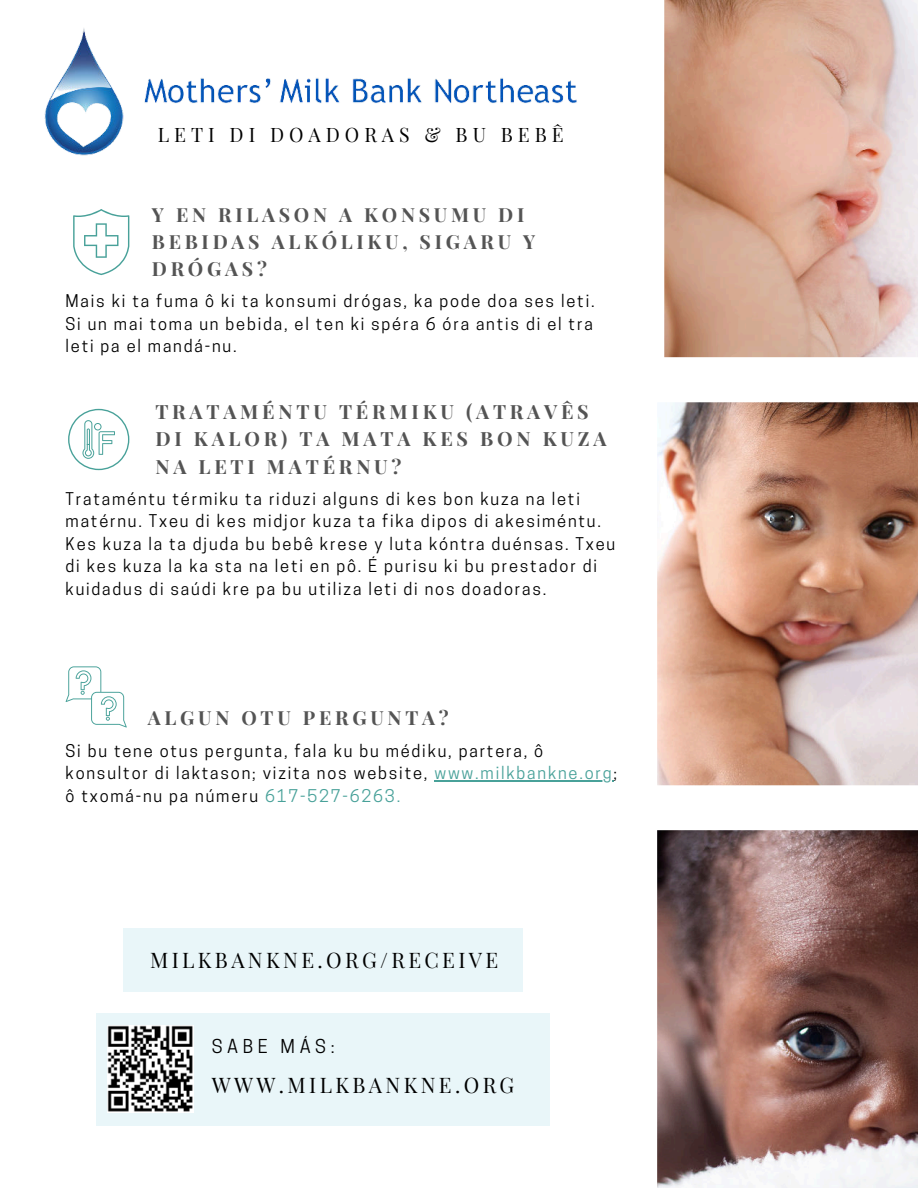
<style>
.page{position:relative;width:918px;height:1188px;background:#fff}
.page>*{position:absolute;margin:0;border:0;box-sizing:border-box;transform-origin:0 0}
.t1{font:21px "Playfair Display";letter-spacing:.16em;color:#000}
.t2{font:700 19.65px/27.3px "Playfair Display";letter-spacing:.19em;color:#545454}
.t3{font:700 19.5px/27px "Playfair Display";letter-spacing:.19em;color:#545454}
.t4{font:19.5px "Playfair Display";letter-spacing:.255em;color:#000}
.t5{font:18px "Cooper Hewitt";letter-spacing:.255em;color:#000}
.t6{font:16.5px/22.5px "Cooper Hewitt";letter-spacing:.11em;color:#000}
.s1{color:#48a199}
</style>
<div class="page">
<svg style="left:664px;top:0;width:254px;height:358px;background:#d6ac9a"></svg>
<svg style="left:657px;top:830px;width:261px;height:358px;background:#8b6a65"></svg>
<img style="left:657px;top:402px;width:261px;height:384px">
<svg style="left:73px;top:209px;width:56px;height:66px"></svg>
<svg style="left:68px;top:409px;width:61px;height:61px"></svg>
<svg style="left:66px;top:666px;width:60px;height:61px"></svg>
<hr style="left:434px;top:780px;width:180px;height:1px;background:#48a199">
<img style="left:44px;top:28px;width:533px;height:128px">
<div style="left:123px;top:928px;width:400px;height:64px;background:#e9f6f9"></div>
<div style="left:96px;top:1013px;width:454px;height:112px;background:#e9f6f9"></div>
<img style="left:107px;top:1026px;width:87px;height:86px">
<p class="t4" style="left:158px;top:120px;width:407px">LETI DI DOADORAS &amp; BU BEBÊ</p>
<p class="t3" style="left:152px;top:199px;width:385px">Y EN RILASON A KONSUMU DI<br>BEBIDAS ALKÓLIKU, SIGARU Y<br>DRÓGAS?</p>
<p class="t6" style="left:66px;top:290px;width:531px;text-align:justify">Mais ki ta fuma ô ki ta konsumi drógas, ka pode doa ses leti.<br>Si un mai toma un bebida, el ten ki spéra 6 óra antis di el tra leti pa el mandá-nu.</p>
<p class="t2" style="left:155px;top:396px;width:453px">TRATAMÉNTU TÉRMIKU (ATRAVÊS<br>DI KALOR) TA MATA KES BON KUZA<br>NA LETI MATÉRNU?</p>
<p class="t6" style="left:66px;top:487px;width:551px">Trataméntu térmiku ta riduzi alguns di kes bon kuza na leti matérnu. Txeu di kes midjor kuza ta fika dipos di akesiméntu.<br>Kes kuza la ta djuda bu bebê krese y luta kóntra duénsas. Txeu di kes kuza la ka sta na leti en pô. É purisu ki bu prestador di kuidadus di saúdi kre pa bu utiliza leti di nos doadoras.</p>
<p class="t3" style="left:148px;top:703px;width:302px">ALGUN OTU PERGUNTA?</p>
<p class="t6" style="left:66px;top:739px;width:553px">Si bu tene otus pergunta, fala ku bu médiku, partera, ô konsultor di laktason; vizita nos website, <span class="s1">www.milkbankne.org</span>; ô txomá-nu pa númeru <span class="s1">617-527-6263.</span></p>
<p class="t1" style="left:150px;top:944px;width:350px">MILKBANKNE.ORG/RECEIVE</p>
<p class="t5" style="left:212px;top:1036px;width:124px">SABE MÁS:</p>
<p class="t1" style="left:212px;top:1069px;width:304px">WWW.MILKBANKNE.ORG</p>
</div>
